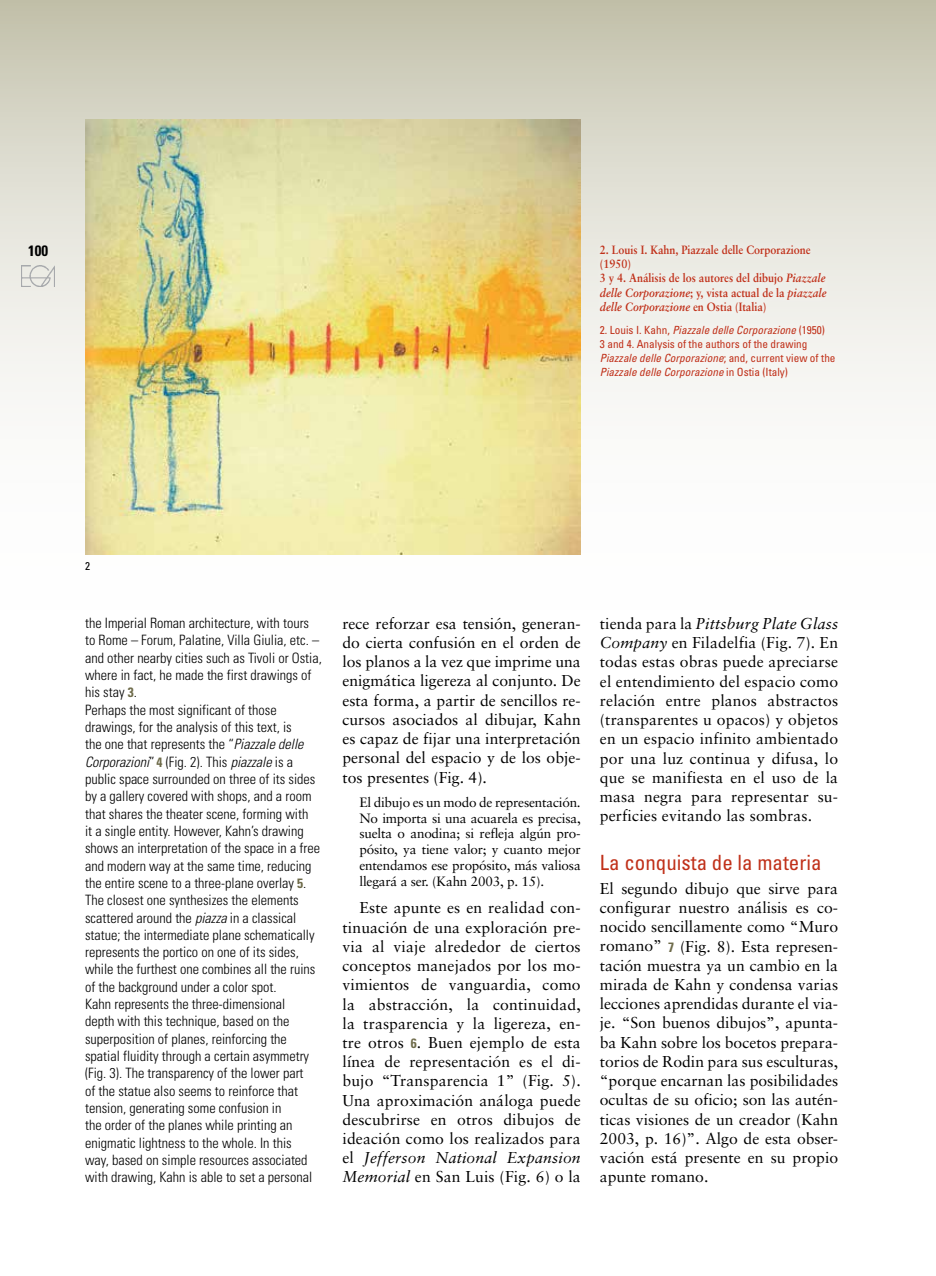
<style>
.page{position:relative;width:936px;height:1276px;background:#fff}
.page>*{position:absolute;margin:0;border:0;box-sizing:border-box;transform-origin:0 0}
.t1{font:condensed 21px "Univers";color:#c03019}
.t2{font:15.75px/19.2px "Sabon";letter-spacing:.005em;color:#000;text-align:justify}
.t3{font:700 condensed 15px "Univers";color:#000}
.t4{font:300 condensed 14.25px/17.2px "Univers";color:#000}
.t5{font:13.5px/15.8px "Sabon";letter-spacing:-.015em;color:#000;text-align:justify}
.t6{font:700 12px/14.2px "Sabon";color:#c03019;scale:.9 1}
.t7{font:condensed 11.25px/14.2px "Univers";color:#c03019}
.t8{font:condensed 11.25px "Univers";color:#000}
.s1{font-style:italic}
.s2{font-family:"Univers";font-weight:700;font-stretch:condensed;font-size:13.5px;color:#6e6b4a}
.s3{font-weight:700;font-size:13.5px;color:#6e6b4a}
</style>
<div class="page">
<svg style="left:0;top:0;width:935px;height:555px"></svg>
<div style="left:591px;top:236px;width:253px;height:151px;background:#f1f0eb"></div>
<img style="left:85px;top:119px;width:495px;height:435px">
<img style="left:22px;top:265px;width:33px;height:21px">
<p class="t3" style="left:28px;top:242px;width:21px">100</p>
<p class="t6" style="left:600px;top:242px;width:253px">2. Louis I. Kahn, Piazzale delle Corporazione (1950)<br>3 y 4. Análisis de los autores del dibujo <span class="s1">Piazzale delle Corporazione</span>; y, vista actual de la <span class="s1">piazzale delle Corporazione</span> en Ostia (Italia)</p>
<p class="t7" style="left:600px;top:322px;width:237px">2. Louis I. Kahn, <span class="s1">Piazzale delle Corporazione</span> (1950)<br>3 and 4. Analysis of the authors of the drawing <span class="s1">Piazzale delle Corporazione</span>; and, current view of the <span class="s1">Piazzale delle Corporazione</span> in Ostia (Italy)</p>
<p class="t8" style="left:85px;top:559px;width:6px">2</p>
<p class="t2" style="left:342px;top:613px;width:240px">rece reforzar esa tensión, generan&shy;do cierta confusión en el orden de los planos a la vez que imprime una enigmática ligereza al conjunto. De esta forma, a partir de sencillos re&shy;cursos asociados al dibujar, Kahn es capaz de fijar una interpretación personal del espacio y de los obje&shy;tos presentes (Fig. 4).</p>
<p class="t5" style="left:359px;top:794px;width:223px">El dibujo es un modo de representación.<br>No importa si una acuarela es precisa, suelta o anodina; si refleja algún pro&shy;pósito, ya tiene valor; y cuanto mejor entendamos ese propósito, más valiosa llegará a ser. (Kahn 2003, p. 15).</p>
<p class="t2" style="left:342px;top:898px;width:240px;text-indent:17px">Este apunte es en realidad con&shy;tinuación de una exploración pre&shy;via al viaje alrededor de ciertos conceptos manejados por los mo&shy;vimientos de vanguardia, como la abstracción, la continuidad, la trasparencia y la ligereza, en&shy;tre otros <span class="s2">6</span>. Buen ejemplo de esta línea de representación es el di&shy;bujo “Transparencia 1” (Fig. 5).<br>Una aproximación análoga puede descubrirse en otros dibujos de ideación como los realizados para el <span class="s1">Jefferson National Expansion Memorial</span> en San Luis (Fig. 6) o la</p>
<p class="t4" style="left:85px;top:614px;width:238px">the Imperial Roman architecture, with tours to Rome – Forum, Palatine, Villa Giulia, etc. – and other nearby cities such as Tivoli or Ostia, where in fact, he made the first drawings of his stay <span class="s3">3</span>.<br>Perhaps the most significant of those drawings, for the analysis of this text, is<br>the one that represents the “<span class="s1">Piazzale delle Corporazioni</span>” <span class="s3">4</span> (Fig. 2). This <span class="s1">piazzale</span> is a public space surrounded on three of its sides by a gallery covered with shops, and a room that shares the theater scene, forming with<br>it a single entity. However, Kahn’s drawing shows an interpretation of the space in a free and modern way at the same time, reducing the entire scene to a three-plane overlay <span class="s3">5</span>.<br>The closest one synthesizes the elements scattered around the <span class="s1">piazza</span> in a classical statue; the intermediate plane schematically represents the portico on one of its sides, while the furthest one combines all the ruins of the background under a color spot.<br>Kahn represents the three-dimensional<br>depth with this technique, based on the superposition of planes, reinforcing the spatial fluidity through a certain asymmetry (Fig. 3). The transparency of the lower part<br>of the statue also seems to reinforce that tension, generating some confusion in<br>the order of the planes while printing an enigmatic lightness to the whole. In this<br>way, based on simple resources associated with drawing, Kahn is able to set a personal</p>
<p class="t2" style="left:600px;top:613px;width:240px">tienda para la <span class="s1">Pittsburg Plate Glass Company</span> en Filadelfia (Fig. 7). En todas estas obras puede apreciarse el entendimiento del espacio como relación entre planos abstractos (transparentes u opacos) y objetos en un espacio infinito ambientado por una luz continua y difusa, lo que se manifiesta en el uso de la masa negra para representar su&shy;perficies evitando las sombras.</p>
<h1 class="t1" style="left:600px;top:849px;width:223px">La conquista de la materia</h1>
<p class="t2" style="left:600px;top:878px;width:240px">El segundo dibujo que sirve para configurar nuestro análisis es co&shy;nocido sencillamente como “Muro romano” <span class="s2">7</span> (Fig. 8). Esta represen&shy;tación muestra ya un cambio en la mirada de Kahn y condensa varias lecciones aprendidas durante el via&shy;je. “Son buenos dibujos”, apunta&shy;ba Kahn sobre los bocetos prepara&shy;torios de Rodin para sus esculturas, “porque encarnan las posibilidades ocultas de su oficio; son las autén&shy;ticas visiones de un creador (Kahn 2003, p. 16)”. Algo de esta obser&shy;vación está presente en su propio apunte romano.</p>
</div>
